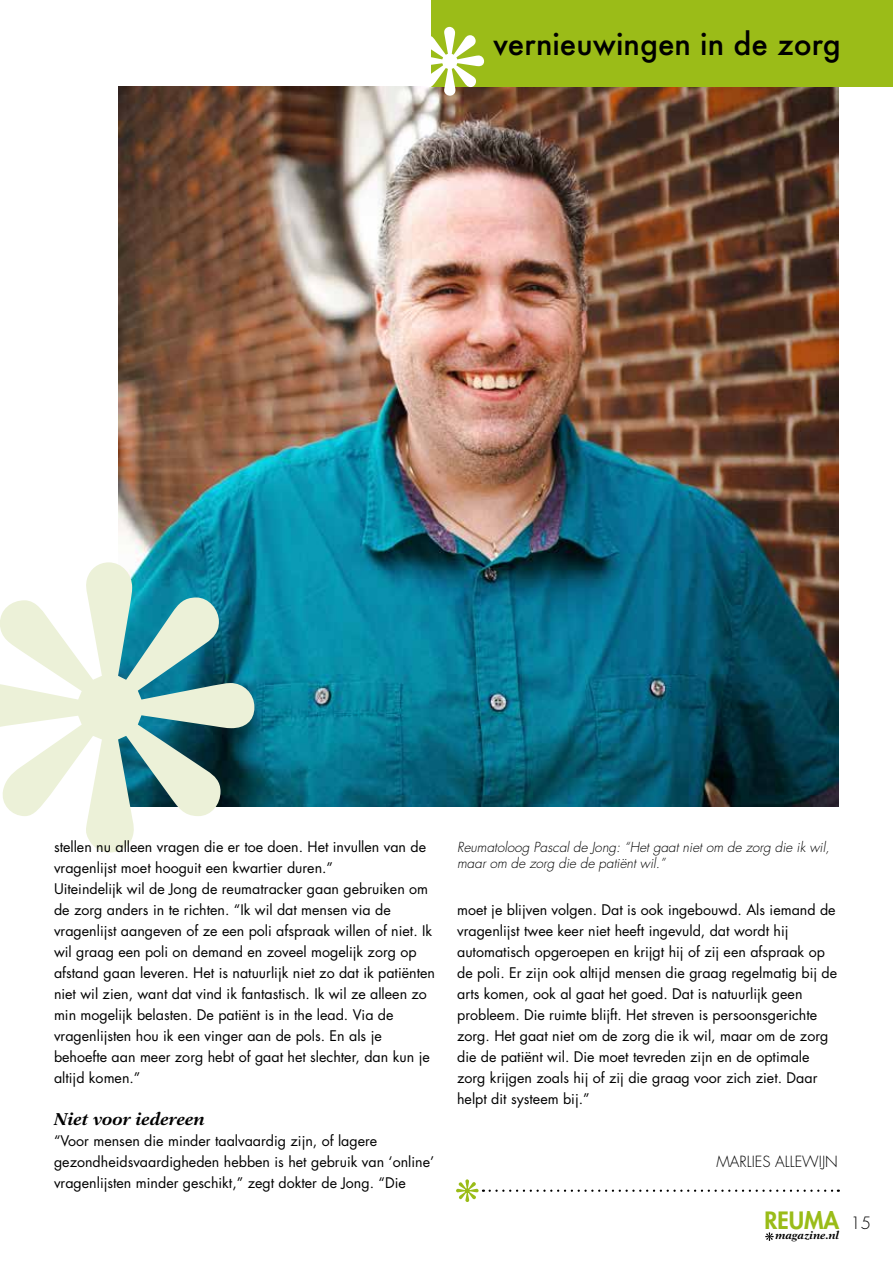
<style>
.page{position:relative;width:893px;height:1263px;background:#fff}
.page>*{position:absolute;margin:0;border:0;box-sizing:border-box;transform-origin:0 0}
.t1{font:500 30px "Futura";color:#000}
.t2{font:800 23.25px "Futura Std";color:#9abc18}
.t3{font:italic 700 17.25px "New Aster LT Std";color:#000}
.t4{font:300 15px "Futura Std";color:#000}
.t5{font:14.25px/21px "Futura Std";color:#000}
.t6{font:italic 300 13.5px/16.2px "Futura Std";color:#000}
.t7{font:italic 700 10.8px "New Aster LT Std";color:#000}
.s1{font-weight:300;font-size:16.5px;color:#000}
</style>
<div class="page">
<img style="left:119px;top:86px;width:720px;height:720px">
<svg style="left:765px;top:1232px;width:9px;height:9px"></svg>
<div style="left:431px;top:0;width:462px;height:86px;background:#9bbc18"></div>
<svg style="left:416px;top:27px;width:68px;height:69px"></svg>
<svg style="left:490px;top:1189px;width:349px;height:3px"></svg>
<svg style="left:456px;top:1179px;width:28px;height:23px"></svg>
<svg style="left:0;top:562px;width:254px;height:290px"></svg>
<h1 class="t1" style="left:493px;top:24px;width:349px">vernieuwingen in de zorg</h1>
<p class="t5" style="left:54px;top:836px;width:383px">stellen nu alleen vragen die er toe doen. Het invullen van de vragenlijst moet hooguit een kwartier duren.”<br>Uiteindelijk wil de Jong de reumatracker gaan gebruiken om de zorg anders in te richten. “Ik wil dat mensen via de vragenlijst aangeven of ze een poli afspraak willen of niet. Ik wil graag een poli on demand en zoveel mogelijk zorg op afstand gaan leveren. Het is natuurlijk niet zo dat ik patiënten niet wil zien, want dat vind ik fantastisch. Ik wil ze alleen zo min mogelijk belasten. De patiënt is in the lead. Via de vragenlijsten hou ik een vinger aan de pols. En als je behoefte aan meer zorg hebt of gaat het slechter, dan kun je altijd komen.”</p>
<p class="t3" style="left:54px;top:1109px;width:152px">Niet voor iedereen</p>
<p class="t5" style="left:54px;top:1130px;width:382px">“Voor mensen die minder taalvaardig zijn, of lagere gezondheidsvaardigheden hebben is het gebruik van ‘online’ vragenlijsten minder geschikt,” zegt dokter de Jong. “Die</p>
<p class="t6" style="left:457px;top:839px;width:374px">Reumatoloog Pascal de Jong: “Het gaat niet om de zorg die ik wil, maar om de zorg die de patiënt wil.”</p>
<p class="t5" style="left:457px;top:899px;width:382px">moet je blijven volgen. Dat is ook ingebouwd. Als iemand de vragenlijst twee keer niet heeft ingevuld, dat wordt hij automatisch opgeroepen en krijgt hij of zij een afspraak op de poli. Er zijn ook altijd mensen die graag regelmatig bij de arts komen, ook al gaat het goed. Dat is natuurlijk geen probleem. Die ruimte blijft. Het streven is persoonsgerichte zorg. Het gaat niet om de zorg die ik wil, maar om de zorg die de patiënt wil. Die moet tevreden zijn en de optimale zorg krijgen zoals hij of zij die graag voor zich ziet. Daar helpt dit systeem bij.”</p>
<p class="t4" style="left:716px;top:1152px;width:123px">MARLIES ALLEWIJN</p>
<h2 class="t2" style="left:764px;top:1206px;width:108px">REUMA <span class="s1">15</span></h2>
<p class="t7" style="left:775px;top:1229px;width:65px">magazine.nl</p>
</div>
